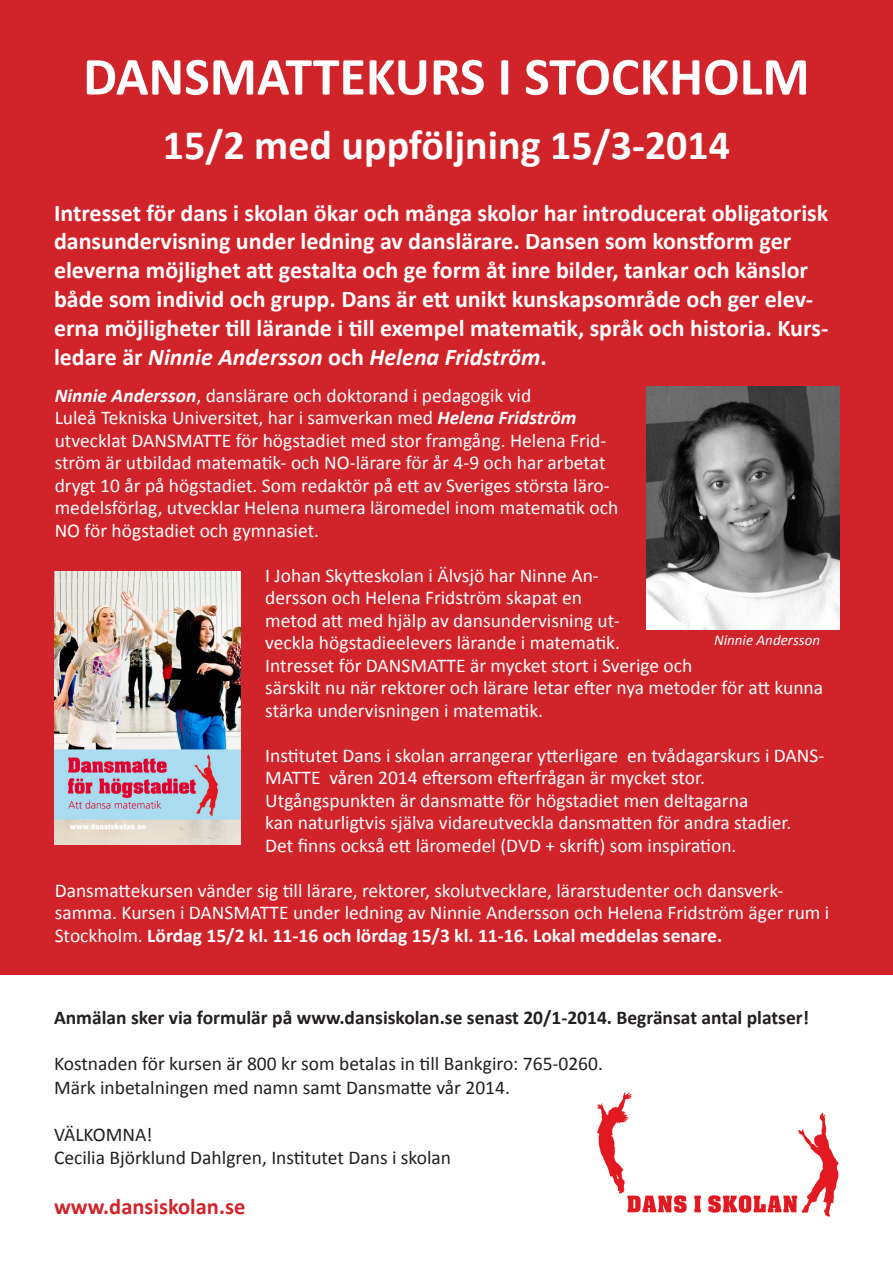
<style>
.page{position:relative;width:893px;height:1263px;background:#d1232a}
.page>*{position:absolute;margin:0;border:0;box-sizing:border-box;transform-origin:0 0}
.t1{font:700 54px "Calibri";color:#fff}
.t2{font:700 42px "Calibri";color:#fff}
.t3{font:700 24px/28.8px "Calibri";color:#fff}
.t4{font:700 22.5px "Calibri";color:#d1232a}
.t5{font:19.5px/22.5px "Calibri";color:#fff}
.t6{font:19.5px "Calibri";color:#231f20}
.t7{font:700 19.5px "Calibri";color:#231f20}
.t8{font:italic 15px "Calibri";color:#fff}
.s1{font-style:italic}
.s2{font-weight:700;font-style:italic}
.s3{font-weight:700}
</style>
<div class="page">
<img style="left:646px;top:387px;width:194px;height:242px">
<div style="left:0;top:976px;width:893px;height:287px;background:#fff"></div>
<img style="left:55px;top:572px;width:185px;height:272px">
<img style="left:597px;top:1092px;width:242px;height:125px">
<p class="t1" style="left:83px;top:42px;width:728px">DANSMATTEKURS I STOCKHOLM</p>
<p class="t2" style="left:163px;top:119px;width:569px">15/2 med uppföljning 15/3-2014</p>
<p class="t3" style="left:54px;top:198px;width:776px">Intresset för dans i skolan ökar och många skolor har introducerat obligatorisk dansundervisning under ledning av danslärare. Dansen som konstform ger eleverna möjlighet att gestalta och ge form åt inre bilder, tankar och känslor både som individ och grupp. Dans är ett unikt kunskapsområde och ger elev&shy;erna möjligheter till lärande i till exempel matematik, språk och historia. Kurs&shy;ledare är <span class="s1">Ninnie Andersson</span> och <span class="s1">Helena Fridström</span>.</p>
<p class="t5" style="left:55px;top:384px;width:478px"><span class="s2">Ninnie Andersson</span>, danslärare och doktorand i pedagogik vid</p>
<p class="t5" style="left:55px;top:406px;width:565px">Luleå Tekniska Universitet, har i samverkan med <span class="s2">Helena Fridström </span>utvecklat DANSMATTE för högstadiet med stor framgång. Helena Frid&shy;ström är utbildad matematik- och NO-lärare för år 4-9 och har arbetat drygt 10 år på högstadiet. Som redaktör på ett av Sveriges största läro&shy;medelsförlag, utvecklar Helena numera läromedel inom matematik och NO för högstadiet och gymnasiet.</p>
<p class="t5" style="left:265px;top:564px;width:559px">I Johan Skytteskolan i Älvsjö har Ninne An-<br>dersson och Helena Fridström skapat en<br>metod att med hjälp av dansundervisning ut-<br>veckla högstadieelevers lärande i matematik.<br>Intresset för DANSMATTE är mycket stort i Sverige och<br>särskilt nu när rektorer och lärare letar efter nya metoder för att kunna stärka undervisningen i matematik.</p>
<p class="t5" style="left:265px;top:744px;width:560px">Institutet Dans i skolan arrangerar ytterligare en tvådagarskurs i DANS-<br>MATTE våren 2014 eftersom efterfrågan är mycket stor.</p>
<p class="t5" style="left:265px;top:789px;width:484px">Utgångspunkten är dansmatte för högstadiet men deltagarna</p>
<p class="t5" style="left:265px;top:811px;width:528px">kan naturligtvis själva vidareutveckla dansmatten för andra stadier.</p>
<p class="t5" style="left:265px;top:834px;width:473px">Det finns också ett läromedel (DVD + skrift) som inspiration.</p>
<p class="t5" style="left:55px;top:879px;width:776px">Dansmattekursen vänder sig till lärare, rektorer, skolutvecklare, lärarstudenter och dansverk&shy;samma. Kursen i DANSMATTE under ledning av Ninnie Andersson och Helena Fridström äger rum i<br>Stockholm. <span class="s3">Lördag 15/2 kl. 11-16 och lördag 15/3 kl. 11-16. Lokal meddelas senare.</span></p>
<p class="t8" style="left:714px;top:629px;width:108px">Ninnie Andersson</p>
<p class="t7" style="left:54px;top:1004px;width:757px">Anmälan sker via formulär på www.dansiskolan.se senast 20/1-2014. Begränsat antal platser!</p>
<p class="t6" style="left:54px;top:1051px;width:550px">Kostnaden för kursen är 800 kr som betalas in till Bankgiro: 765-0260.</p>
<p class="t6" style="left:54px;top:1075px;width:457px">Märk inbetalningen med namn samt Dansmatte vår 2014.</p>
<p class="t6" style="left:54px;top:1122px;width:100px">VÄLKOMNA!</p>
<p class="t6" style="left:54px;top:1145px;width:399px">Cecilia Björklund Dahlgren, Institutet Dans i skolan</p>
<p class="t4" style="left:54px;top:1192px;width:193px">www.dansiskolan.se</p>
</div>
